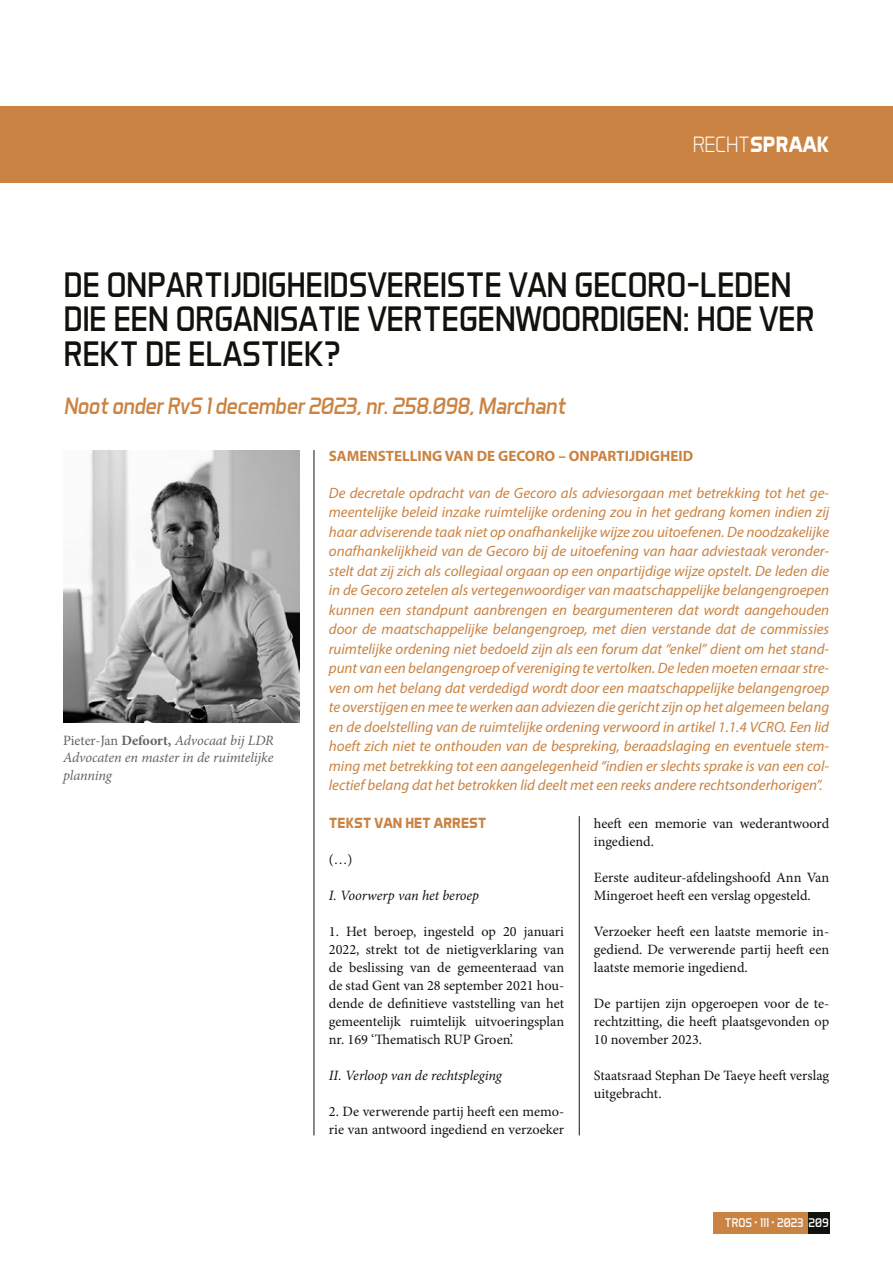
<style>
.page{position:relative;width:893px;height:1263px;background:#fff}
.page>*{position:absolute;margin:0;border:0;box-sizing:border-box;transform-origin:0 0}
.t1{font:36px/34.5px "Aero Matics";color:#12120d}
.t2{font:italic 24px "Aero Matics";letter-spacing:-.02em;color:#ca8342}
.t3{font:700 22.5px "Aero Matics";color:#fff}
.t4{font:italic 15px/19.5px "Myriad Pro";color:#ca8342;text-align:justify}
.t5{font:700 15px "Myriad Pro";color:#ca8342}
.t6{font:700 15px "Aero Matics";color:#ca8342}
.t7{font:14.25px/18px "Minion Pro";color:#12120d}
.t8{font:italic 14.25px/17.1px "Minion Pro";letter-spacing:-.01em;color:#626463;text-align:justify}
.t9{font:italic 14.25px "Minion Pro";letter-spacing:-.005em;color:#12120d}
.t10{font:12.75px "Aero Matics";color:#fff}
.s1{font-weight:300}
.s2{font-style:normal}
.s3{font-weight:700;font-style:normal}
</style>
<div class="page">
<div style="left:0;top:106px;width:893px;height:77px;background:#ca8342"></div>
<hr style="left:314px;top:450px;width:1px;height:685px;background:#12120d">
<hr style="left:579px;top:816px;width:1px;height:319px;background:#12120d">
<div style="left:713px;top:1212px;width:95px;height:21px;background:#ca8342"></div>
<div style="left:808px;top:1212px;width:21px;height:21px;background:#12120d"></div>
<img style="left:63px;top:450px;width:236px;height:272px">
<h3 class="t3" style="left:693px;top:131px;width:138px"><span class="s1">RECHT</span>SPRAAK</h3>
<h1 class="t1" style="left:64px;top:267px;width:752px">DE ONPARTIJDIGHEIDSVEREISTE VAN GECORO-LEDEN<br>DIE EEN ORGANISATIE VERTEGENWOORDIGEN: HOE VER<br>REKT DE ELASTIEK?</h1>
<h2 class="t2" style="left:64px;top:392px;width:503px">Noot onder RvS 1 december 2023, nr. 258.098, Marchant</h2>
<p class="t5" style="left:329px;top:446px;width:366px">SAMENSTELLING VAN DE GECORO – ONPARTIJDIGHEID</p>
<p class="t4" style="left:329px;top:483px;width:502px">De decretale opdracht van de Gecoro als adviesorgaan met betrekking tot het ge&shy;meentelijke beleid inzake ruimtelijke ordening zou in het gedrang komen indien zij haar adviserende taak niet op onafhankelijke wijze zou uitoefenen. De noodzakelijke onafhankelijkheid van de Gecoro bij de uitoefening van haar adviestaak veronder&shy;stelt dat zij zich als collegiaal orgaan op een onpartijdige wijze opstelt. De leden die in de Gecoro zetelen als vertegenwoordiger van maatschappelijke belangengroepen kunnen een standpunt aanbrengen en beargumenteren dat wordt aangehouden door de maatschappelijke belangengroep, met dien verstande dat de commissies ruimtelijke ordening niet bedoeld zijn als een forum dat “enkel” dient om het stand&shy;punt van een belangengroep of vereniging te vertolken. De leden moeten ernaar stre&shy;ven om het belang dat verdedigd wordt door een maatschappelijke belangengroep te overstijgen en mee te werken aan adviezen die gericht zijn op het algemeen belang en de doelstelling van de ruimtelijke ordening verwoord in artikel 1.1.4 VCRO. Een lid hoeft zich niet te onthouden van de bespreking, beraadslaging en eventuele stem&shy;ming met betrekking tot een aangelegenheid “indien er slechts sprake is van een col&shy;lectief belang dat het betrokken lid deelt met een reeks andere rechtsonderhorigen”.</p>
<p class="t6" style="left:329px;top:814px;width:159px">TEKST VAN HET ARREST</p>
<p class="t7" style="left:329px;top:851px;width:25px">(…)</p>
<p class="t9" style="left:329px;top:886px;width:152px">I. Voorwerp van het beroep</p>
<p class="t7" style="left:329px;top:923px;width:237px;text-align:justify">1. Het beroep, ingesteld op 20 januari 2022, strekt tot de nietigverklaring van de beslissing van de gemeenteraad van de stad Gent van 28 september 2021 hou&shy;dende de definitieve vaststelling van het gemeentelijk ruimtelijk uitvoeringsplan nr. 169 ‘Thematisch RUP Groen’.</p>
<p class="t9" style="left:329px;top:1066px;width:175px">II. Verloop van de rechtspleging</p>
<p class="t7" style="left:329px;top:1102px;width:237px">2. De verwerende partij heeft een memo&shy;rie van antwoord ingediend en verzoeker</p>
<p class="t8" style="left:63px;top:732px;width:212px"><span class="s2">Pieter-Jan</span> <span class="s3">Defoort,</span> Advocaat bij LDR Advocaten en master in de ruimtelijke planning</p>
<p class="t7" style="left:594px;top:814px;width:237px">heeft een memorie van wederantwoord ingediend.</p>
<p class="t7" style="left:594px;top:868px;width:237px">Eerste auditeur-afdelingshoofd Ann Van<br>Mingeroet heeft een verslag opgesteld.</p>
<p class="t7" style="left:594px;top:922px;width:237px;text-align:justify">Verzoeker heeft een laatste memorie in&shy;gediend. De verwerende partij heeft een laatste memorie ingediend.</p>
<p class="t7" style="left:594px;top:994px;width:237px;text-align:justify">De partijen zijn opgeroepen voor de te&shy;rechtzitting, die heeft plaatsgevonden op 10 november 2023.</p>
<p class="t7" style="left:594px;top:1066px;width:237px">Staatsraad Stephan De Taeye heeft verslag uitgebracht.</p>
<p class="t10" style="left:725px;top:1215px;width:105px">TROS • 111 • 2023 209</p>
</div>
